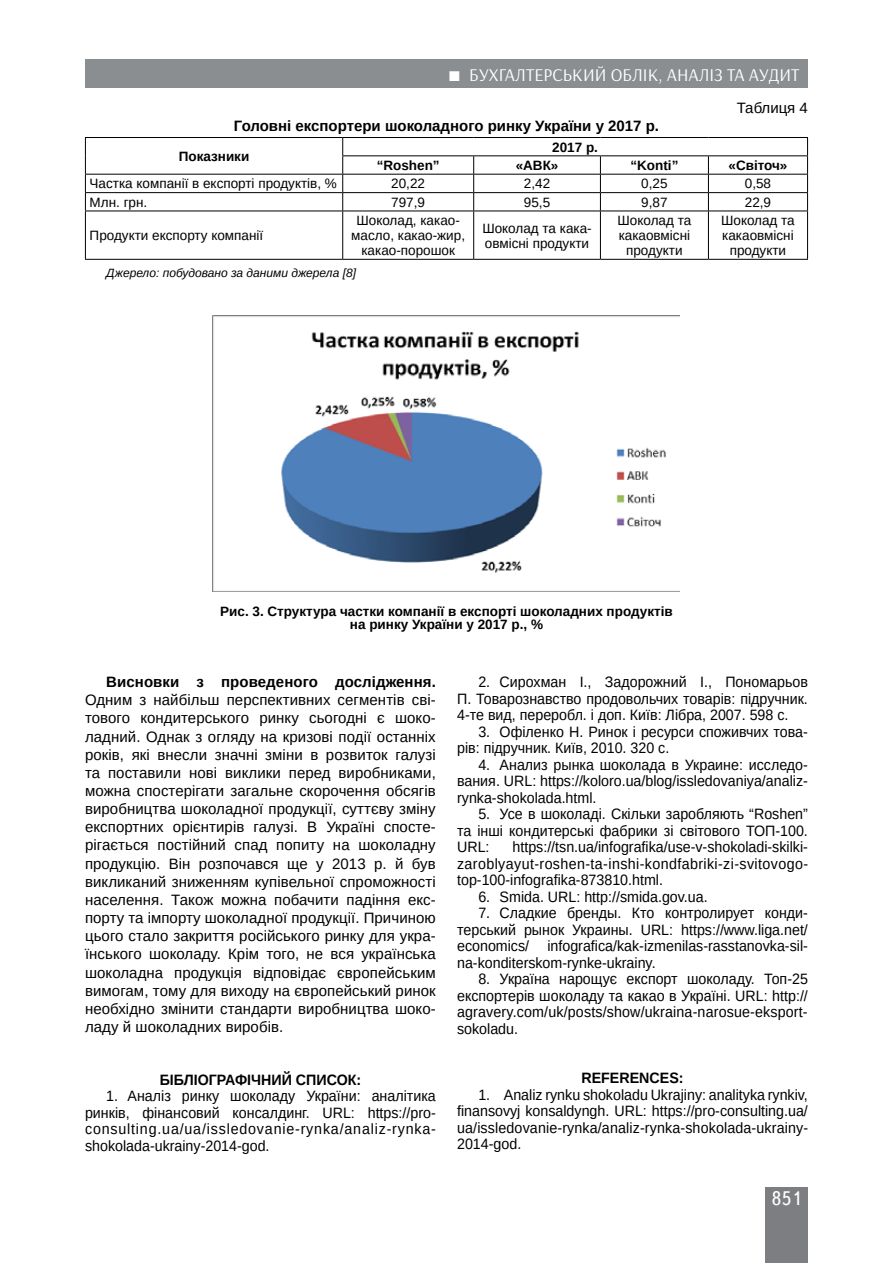
<style>
.page{position:relative;width:893px;height:1263px;background:#fff}
.page>*{position:absolute;margin:0;border:0;box-sizing:border-box;transform-origin:0 0}
.t1{font:19.5px "Ukrainian Text";color:#fff}
.t2{font:18px "Arsenal";color:#fff}
.t3{font:15px/16.5px "Arimo";color:#000;text-align:justify;scale:.95 1}
.t4{font:15px/18.1px "Arimo";color:#000;text-align:justify}
.t5{font:700 15px "Arimo";color:#000}
.t6{font:700 15px "Arimo";color:#000;scale:.95 1}
.t7{font:13.5px/15px "Arimo";color:#000;text-align:center}
.t8{font:700 13.5px/13.5px "Arimo";color:#000;text-align:center}
.t9{font:italic 12px "Arimo";color:#000}
</style>
<div class="page">
<div style="left:765px;top:1187px;width:43px;height:76px;background:#7d7e81"></div>
<div style="left:85px;top:60px;width:723px;height:28px;background:#8b8e90"></div>
<img style="left:213px;top:315px;width:467px;height:277px">
<hr style="left:85px;top:137px;width:258px;height:1px;background:#000">
<hr style="left:343px;top:137px;width:131px;height:1px;background:#000">
<hr style="left:474px;top:137px;width:126px;height:1px;background:#000">
<hr style="left:600px;top:137px;width:108px;height:1px;background:#000">
<hr style="left:708px;top:137px;width:100px;height:1px;background:#000">
<hr style="left:342px;top:155px;width:132px;height:1px;background:#000">
<hr style="left:474px;top:155px;width:126px;height:1px;background:#000">
<hr style="left:600px;top:155px;width:108px;height:1px;background:#000">
<hr style="left:708px;top:155px;width:100px;height:1px;background:#000">
<hr style="left:85px;top:174px;width:258px;height:1px;background:#000">
<hr style="left:343px;top:174px;width:131px;height:1px;background:#000">
<hr style="left:474px;top:174px;width:126px;height:1px;background:#000">
<hr style="left:600px;top:174px;width:108px;height:1px;background:#000">
<hr style="left:708px;top:174px;width:100px;height:1px;background:#000">
<hr style="left:85px;top:192px;width:258px;height:1px;background:#000">
<svg style="left:85px;top:138px;width:1px;height:73px"></svg>
<hr style="left:343px;top:192px;width:131px;height:1px;background:#000">
<svg style="left:342px;top:138px;width:1px;height:73px"></svg>
<hr style="left:474px;top:192px;width:126px;height:1px;background:#000">
<svg style="left:473px;top:156px;width:1px;height:55px"></svg>
<hr style="left:600px;top:192px;width:108px;height:1px;background:#000">
<svg style="left:600px;top:156px;width:1px;height:55px"></svg>
<hr style="left:708px;top:192px;width:100px;height:1px;background:#000">
<svg style="left:708px;top:156px;width:1px;height:55px"></svg>
<svg style="left:807px;top:138px;width:1px;height:73px"></svg>
<hr style="left:85px;top:211px;width:258px;height:1px;background:#000">
<hr style="left:85px;top:211px;width:1px;height:48px;background:#000">
<hr style="left:343px;top:211px;width:131px;height:1px;background:#000">
<hr style="left:342px;top:211px;width:1px;height:48px;background:#000">
<hr style="left:474px;top:211px;width:126px;height:1px;background:#000">
<hr style="left:473px;top:211px;width:1px;height:48px;background:#000">
<hr style="left:600px;top:211px;width:108px;height:1px;background:#000">
<hr style="left:600px;top:211px;width:1px;height:48px;background:#000">
<hr style="left:708px;top:211px;width:100px;height:1px;background:#000">
<hr style="left:708px;top:211px;width:1px;height:48px;background:#000">
<hr style="left:807px;top:211px;width:1px;height:48px;background:#000">
<hr style="left:85px;top:259px;width:258px;height:1px;background:#000">
<hr style="left:343px;top:259px;width:131px;height:1px;background:#000">
<hr style="left:474px;top:259px;width:126px;height:1px;background:#000">
<hr style="left:600px;top:259px;width:108px;height:1px;background:#000">
<hr style="left:708px;top:259px;width:100px;height:1px;background:#000">
<p class="t2" style="left:469px;top:64px;width:332px">БУХГАЛТЕРСЬКИЙ ОБЛІК, АНАЛІЗ ТА АУДИТ</p>
<p class="t4" style="left:737px;top:99px;width:73px">Таблиця 4</p>
<p class="t5" style="left:234px;top:116px;width:427px">Головні експортери шоколадного ринку України у 2017 р.</p>
<p class="t8" style="left:179px;top:150px;width:72px">Показники</p>
<p class="t8" style="left:552px;top:140px;width:47px">2017 р.</p>
<p class="t8" style="left:377px;top:159px;width:65px">“Roshen”</p>
<p class="t8" style="left:516px;top:159px;width:44px">«АВК»</p>
<p class="t8" style="left:630px;top:159px;width:49px">“Konti”</p>
<p class="t8" style="left:728px;top:159px;width:61px">«Світоч»</p>
<p class="t7" style="left:90px;top:176px;width:249px">Частка компанії в експорті продуктів, %</p>
<p class="t7" style="left:391px;top:176px;width:35px">20,22</p>
<p class="t7" style="left:524px;top:176px;width:28px">2,42</p>
<p class="t7" style="left:641px;top:176px;width:28px">0,25</p>
<p class="t7" style="left:745px;top:176px;width:28px">0,58</p>
<p class="t7" style="left:90px;top:195px;width:59px">Млн. грн.</p>
<p class="t7" style="left:391px;top:195px;width:35px">797,9</p>
<p class="t7" style="left:524px;top:195px;width:28px">95,5</p>
<p class="t7" style="left:641px;top:195px;width:28px">9,87</p>
<p class="t7" style="left:745px;top:195px;width:28px">22,9</p>
<p class="t7" style="left:90px;top:228px;width:175px">Продукти експорту компанії</p>
<p class="t7" style="left:351px;top:213px;width:115px">Шоколад, какао&shy;масло, какао-жир, какао-порошок</p>
<p class="t7" style="left:482px;top:220px;width:111px;text-align:left">Шоколад та кака&shy;овмісні продукти</p>
<p class="t7" style="left:617px;top:213px;width:75px">Шоколад та какаовмісні продукти</p>
<p class="t7" style="left:721px;top:213px;width:75px">Шоколад та какаовмісні продукти</p>
<p class="t9" style="left:106px;top:265px;width:251px">Джерело: побудовано за даними джерела [8]</p>
<p class="t8" style="left:220px;top:605px;width:454px">Рис. 3. Структура частки компанії в експорті шоколадних продуктів на ринку України у 2017 р., %</p>
<p class="t5" style="left:106px;top:671px;width:331px">Висновки з проведеного дослідження.</p>
<p class="t4" style="left:85px;top:691px;width:352px">Одним з найбільш перспективних сегментів сві&shy;тового кондитерського ринку сьогодні є шоко&shy;ладний. Однак з огляду на кризові події останніх років, які внесли значні зміни в розвиток галузі та поставили нові виклики перед виробниками, можна спостерігати загальне скорочення обсягів виробництва шоколадної продукції, суттєву зміну експортних орієнтирів галузі. В Україні спосте&shy;рігається постійний спад попиту на шоколадну продукцію. Він розпочався ще у 2013 р. й був викликаний зниженням купівельної спроможності населення. Також можна побачити падіння екс&shy;порту та імпорту шоколадної продукції. Причиною цього стало закриття російського ринку для укра&shy;їнського шоколаду. Крім того, не вся українська шоколадна продукція відповідає європейським вимогам, тому для виходу на європейський ринок необхідно змінити стандарти виробництва шоко&shy;ладу й шоколадних виробів.</p>
<p class="t6" style="left:160px;top:1069px;width:214px">БІБЛІОГРАФІЧНИЙ СПИСОК:</p>
<p class="t3" style="left:85px;top:1088px;width:371px;text-indent:21px">1. Аналіз ринку шоколаду України: аналітика ринків, фінансовий консалдинг. URL: https://pro&shy;consulting.ua/ua/issledovanie-rynka/analiz-rynka&shy;shokolada-ukrainy-2014-god.</p>
<p class="t3" style="left:457px;top:674px;width:371px;text-indent:21px">2. Сирохман І., Задорожний І., Пономарьов П. Товарознавство продовольчих товарів: підручник.<br>4-те вид, переробл. і доп. Київ: Лібра, 2007. 598 с.</p>
<p class="t3" style="left:457px;top:723px;width:371px;text-indent:21px">3. Офіленко Н. Ринок і ресурси споживчих това&shy;рів: підручник. Київ, 2010. 320 c.</p>
<p class="t3" style="left:457px;top:756px;width:371px;text-indent:21px">4. Анализ рынка шоколада в Украине: исследо&shy;вания. URL: https://koloro.ua/blog/issledovaniya/analiz&shy;rynka-shokolada.html.</p>
<p class="t3" style="left:457px;top:806px;width:371px;text-indent:21px">5. Усе в шоколаді. Скільки заробляють “Roshen” та інші кондитерські фабрики зі світового ТОП-100.<br>URL:</p>
<p class="t3" style="left:457px;top:839px;width:371px;text-indent:55px">https://tsn.ua/infografika/use-v-shokoladi-skilki&shy;zaroblyayut-roshen-ta-inshi-kondfabriki-zi-svitovogo&shy;top-100-infografika-873810.html.</p>
<p class="t3" style="left:478px;top:888px;width:243px">6. Smida. URL: http://smida.gov.ua.</p>
<p class="t3" style="left:457px;top:905px;width:371px;text-indent:21px">7. Сладкие бренды. Кто контролирует конди&shy;терський рынок Украины. URL: https://www.liga.net/ economics/ infografica/kak-izmenilas-rasstanovka-sil&shy;na-konditerskom-rynke-ukrainy.</p>
<p class="t3" style="left:457px;top:971px;width:371px;text-indent:21px">8. Україна нарощує експорт шоколаду. Топ-25 експортерів шоколаду та какао в Україні. URL: http:// agravery.com/uk/posts/show/ukraina-narosue-eksport&shy;sokoladu.</p>
<p class="t6" style="left:581px;top:1067px;width:109px">REFERENCES:</p>
<p class="t3" style="left:457px;top:1086px;width:371px;text-indent:21px">1. Analiz rynku shokoladu Ukrajiny: analityka rynkiv, finansovyj konsaldyngh. URL: https://pro-consulting.ua/ ua/issledovanie-rynka/analiz-rynka-shokolada-ukrainy-2014-god.</p>
<h1 class="t1" style="left:771px;top:1188px;width:32px">851</h1>
</div>
